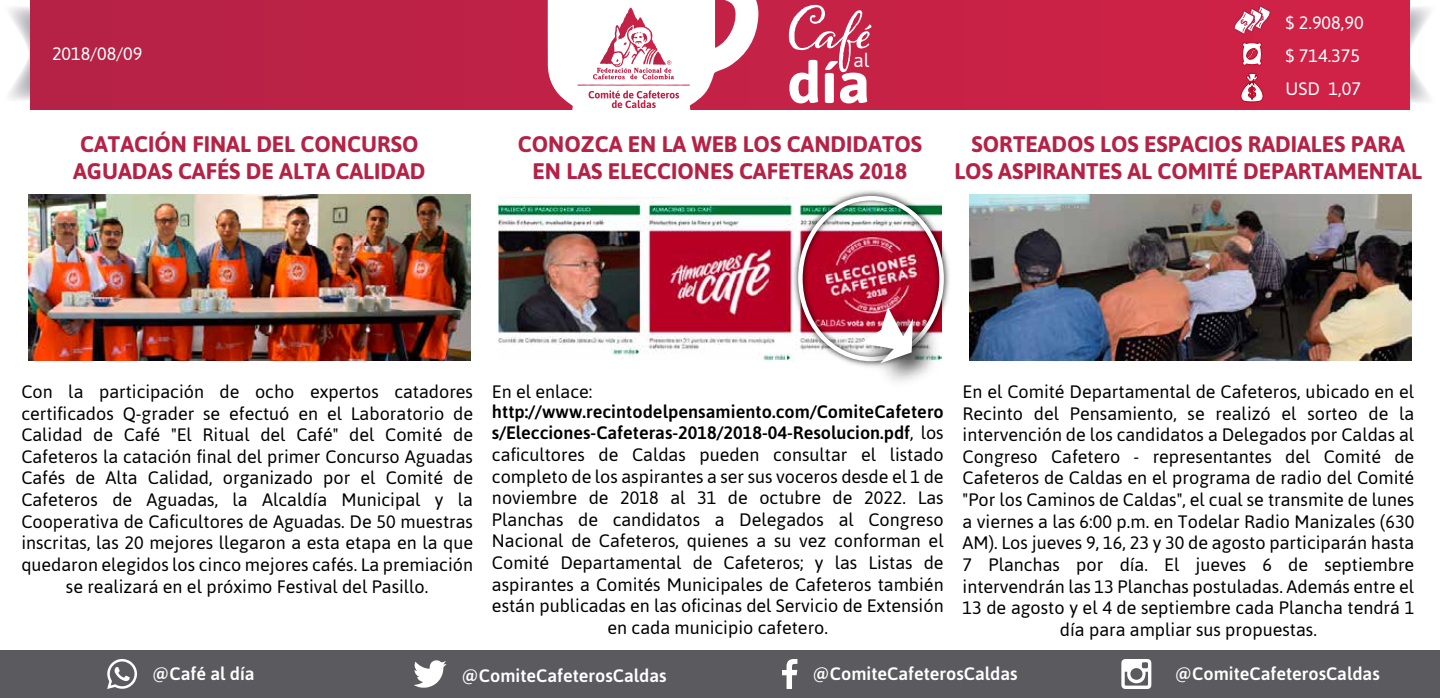
<style>
.page{position:relative;width:1440px;height:698px;background:#fff}
.page>*{position:absolute;margin:0;border:0;box-sizing:border-box;transform-origin:0 0}
.t1{font:700 57.15px "Asap";color:#fff;scale:1.07 1}
.t2{font:700 52.35px "Alana";color:#fff}
.t3{font:700 22.5px/27px "Asap";color:#b52246;text-align:center}
.t4{font:19.05px "Asap";color:#fff}
.t5{font:18px/21.6px "Asap";color:#000;text-align:center}
.t6{font:500 18px "Asap";color:#fff}
.t7{font:18px/33px "Asap";color:#fff}
.s1{font-weight:500}
</style>
<div class="page">
<svg style="left:9px;top:4px;width:1421px;height:101px"></svg>
<div style="left:31px;top:0;width:1378px;height:110px;background:linear-gradient(to bottom,#c32246,#c32246)"></div>
<svg style="left:1242px;top:42px;width:20px;height:24px"></svg>
<svg style="left:1241px;top:73px;width:23px;height:30px"></svg>
<svg style="left:548px;top:0;width:211px;height:110px"></svg>
<div style="left:0;top:649px;width:1440px;height:48px;background:#5b5b5f"></div>
<svg style="left:1121px;top:659px;width:30px;height:29px"></svg>
<svg style="left:414px;top:660px;width:32px;height:27px"></svg>
<svg style="left:782px;top:659px;width:15px;height:29px"></svg>
<svg style="left:107px;top:659px;width:30px;height:29px"></svg>
<svg style="left:1233px;top:5px;width:38px;height:30px"></svg>
<img style="left:499px;top:197px;width:290px;height:163px">
<img style="left:789px;top:190px;width:161px;height:173px">
<div style="left:798px;top:196px;width:146px;height:165px;border:4px solid #fff;border-radius:50%"></div>
<img style="left:849px;top:295px;width:97px;height:87px">
<svg style="left:861px;top:307px;width:52px;height:56px"></svg>
<img style="left:969px;top:194px;width:443px;height:166px">
<img style="left:28px;top:194px;width:443px;height:166px">
<p class="t7" style="left:52px;top:37px;width:92px">2018/08/09</p>
<p class="t3" style="left:73px;top:129px;width:354px">CATACIÓN FINAL DEL CONCURSO<br>AGUADAS CAFÉS DE ALTA CALIDAD</p>
<h2 class="t2" style="left:788px;top:-1px;width:85px">Cafe</h2>
<p class="t4" style="left:853px;top:47px;width:18px">al</p>
<h1 class="t1" style="left:787px;top:44px;width:80px">día</h1>
<p class="t7" style="left:1286px;top:5px;width:80px">$ 2.908,90 $ 714.375<br>USD 1,07</p>
<p class="t3" style="left:518px;top:129px;width:406px">CONOZCA EN LA WEB LOS CANDIDATOS<br>EN LAS ELECCIONES CAFETERAS 2018</p>
<p class="t3" style="left:954px;top:129px;width:469px">SORTEADOS LOS ESPACIOS RADIALES PARA<br>LOS ASPIRANTES AL COMITÉ DEPARTAMENTAL</p>
<p class="t5" style="left:21px;top:380px;width:453px">Con la participación de ocho expertos catadores certificados Q-grader se efectuó en el Laboratorio de Calidad de Café "El Ritual del Café" del Comité de Cafeteros la catación final del primer Concurso Aguadas Cafés de Alta Calidad, organizado por el Comité de Cafeteros de Aguadas, la Alcaldía Municipal y la Cooperativa de Caficultores de Aguadas. De 50 muestras inscritas, las 20 mejores llegaron a esta etapa en la que quedaron elegidos los cinco mejores cafés. La premiación se realizará en el próximo Festival del Pasillo.</p>
<p class="t5" style="left:492px;top:380px;width:102px">En el enlace:</p>
<p class="t5" style="left:492px;top:400px;width:453px"><span class="s1">http://www.recintodelpensamiento.com/ComiteCafetero s/Elecciones-Cafeteras-2018/2018-04-Resolucion.pdf</span>, los caficultores de Caldas pueden consultar el listado completo de los aspirantes a ser sus voceros desde el 1 de noviembre de 2018 al 31 de octubre de 2022. Las Planchas de candidatos a Delegados al Congreso Nacional de Cafeteros, quienes a su vez conforman el Comité Departamental de Cafeteros; y las Listas de aspirantes a Comités Municipales de Cafeteros también están publicadas en las oficinas del Servicio de Extensión en cada municipio cafetero.</p>
<p class="t5" style="left:963px;top:380px;width:453px">En el Comité Departamental de Cafeteros, ubicado en el Recinto del Pensamiento, se realizó el sorteo de la intervención de los candidatos a Delegados por Caldas al Congreso Cafetero - representantes del Comité de Cafeteros de Caldas en el programa de radio del Comité "Por los Caminos de Caldas", el cual se transmite de lunes a viernes a las 6:00 p.m. en Todelar Radio Manizales (630<br>AM). Los jueves 9, 16, 23 y 30 de agosto participarán hasta 7 Planchas por día. El jueves 6 de septiembre intervendrán las 13 Planchas postuladas. Además entre el 13 de agosto y el 4 de septiembre cada Plancha tendrá 1 día para ampliar sus propuestas.</p>
<p class="t6" style="left:152px;top:661px;width:104px">@Café al día</p>
<p class="t6" style="left:461px;top:663px;width:207px">@ComiteCafeterosCaldas</p>
<p class="t6" style="left:812px;top:661px;width:207px">@ComiteCafeterosCaldas</p>
<p class="t6" style="left:1175px;top:661px;width:207px">@ComiteCafeterosCaldas</p>
</div>
